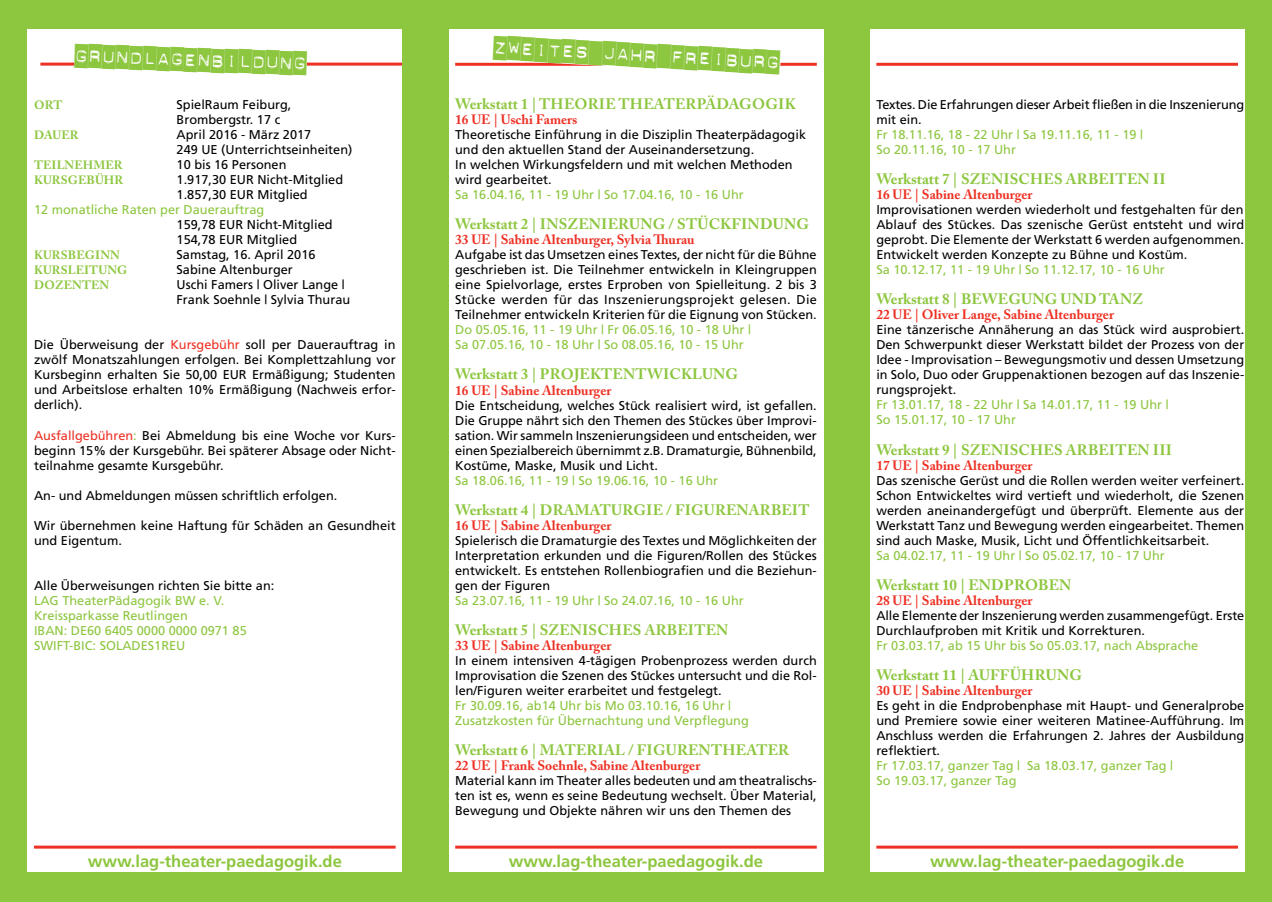
<style>
.page{position:relative;width:1272px;height:902px;background:#fff}
.page>*{position:absolute;margin:0;border:0;box-sizing:border-box;transform-origin:0 0}
.t1{font:24px "Dynamoe";color:#8dc63f}
.t2{font:700 16.5px "Frutiger";color:#8dc63f}
.t3{font:700 15px "Adobe Caslon Pro";letter-spacing:.015em;color:#8dc63f}
.t4{font:700 13.5px "Adobe Caslon Pro";color:#ee3124}
.t5{font:12.75px/15px "Frutiger";color:#000;text-align:justify}
.t6{font:12.75px/15px "Frutiger";color:#8dc63f}
.t7{font:700 12px "Adobe Caslon Pro";letter-spacing:.015em;color:#8dc63f}
.s1{color:#ee3124}
.s2{color:#8dc63f}
</style>
<div class="page">
<div style="left:0;top:0;width:1271px;height:901px;background:#8dc63f"></div>
<div style="left:28px;top:30px;width:374px;height:842px;background:#fff"></div>
<div style="left:449px;top:30px;width:374px;height:842px;background:#fff"></div>
<div style="left:870px;top:30px;width:374px;height:842px;background:#fff"></div>
<hr style="left:34px;top:845px;width:361px;height:3px;background:#ee3124">
<hr style="left:455px;top:845px;width:361px;height:3px;background:#ee3124">
<hr style="left:876px;top:845px;width:361px;height:3px;background:#ee3124">
<hr style="left:455px;top:63px;width:361px;height:3px;background:#ee3124">
<hr style="left:876px;top:63px;width:361px;height:3px;background:#ee3124">
<hr style="left:40px;top:63px;width:362px;height:3px;background:#ee3124">
<svg style="left:493px;top:62px;width:288px;height:4px"></svg>
<svg style="left:74px;top:62px;width:233px;height:4px"></svg>
<h1 class="t1" style="left:75px;top:44px;width:233px;rotate:2deg">grundlagenbildung</h1>
<h1 class="t1" style="left:494px;top:36px;width:288px;rotate:3deg">zweites jahr Freiburg</h1>
<p class="t7" style="left:34px;top:98px;width:30px">Ort</p>
<p class="t5" style="left:177px;top:97px;width:116px">SpielRaum Feiburg,<br>Brombergstr. 17 c</p>
<p class="t7" style="left:34px;top:128px;width:46px">Dauer</p>
<p class="t5" style="left:177px;top:127px;width:177px">April 2016 - März 2017<br>249 UE (Unterrichtseinheiten)</p>
<p class="t7" style="left:34px;top:158px;width:90px">Teilnehmer</p>
<p class="t5" style="left:177px;top:157px;width:111px">10 bis 16 Personen</p>
<p class="t7" style="left:34px;top:173px;width:91px">Kursgebühr</p>
<p class="t5" style="left:177px;top:172px;width:168px">1.917,30 EUR N icht-Mitglied<br>1.857,30 EUR Mitglied</p>
<p class="t6" style="left:34px;top:202px;width:232px">12 monatliche Raten per Dauerauftrag</p>
<p class="t5" style="left:177px;top:217px;width:157px">159,78 EUR N icht-Mitglied<br>154,78 EUR Mitglied</p>
<p class="t7" style="left:34px;top:248px;width:87px">Kursbeginn</p>
<p class="t5" style="left:177px;top:247px;width:140px">Samstag, 16. April 2016</p>
<p class="t7" style="left:34px;top:263px;width:95px">Kursleitung</p>
<p class="t5" style="left:177px;top:262px;width:118px">Sabine Altenburger</p>
<p class="t7" style="left:34px;top:278px;width:77px">Dozenten</p>
<p class="t5" style="left:177px;top:277px;width:175px">Uschi Famers | Oliver Lange |<br>Frank Soehnle | Sylvia Thurau</p>
<p class="t5" style="left:34px;top:337px;width:363px">Die Überweisung der <span class="s1">Kursgebühr</span> soll per Dauerauftrag in zwölf Monatszahlungen erfolgen. Bei Komplettzahlung vor Kursbeginn erhalten Sie 50,00 EUR Ermäßigung; Studenten und Arbeitslose erhalten 10% Ermäßigung (Nachweis erfor&shy;derlich).</p>
<p class="t5" style="left:34px;top:427px;width:363px"><span class="s1">Ausfallgebühren</span><span class="s2">:</span> Bei Abmeldung bis eine Woche vor Kurs&shy;beginn 15% der Kursgebühr. Bei späterer Absage oder N icht&shy;teilnahme gesamte Kursgebühr.</p>
<p class="t5" style="left:34px;top:487px;width:305px">An- und Abmeldungen müssen schriftlich erfolgen.</p>
<p class="t5" style="left:34px;top:517px;width:363px">Wir übernehmen keine Haftung für Schäden an Gesundheit und Eigentum.</p>
<p class="t5" style="left:34px;top:577px;width:242px">Alle Überweisungen richten Sie bitte an:</p>
<p class="t6" style="left:34px;top:592px;width:214px">LAG TheaterPädagogik BW e. V.<br>Kreissparkasse Reutlingen<br>IBAN : DE60 6405 0000 0000 0971 85<br>SWIFT-BIC: SOLADES1REU</p>
<p class="t3" style="left:455px;top:95px;width:339px">Werkstatt 1 | Theorie Theaterpädagogik</p>
<p class="t4" style="left:455px;top:112px;width:124px">16 UE | Uschi Famers</p>
<p class="t5" style="left:455px;top:127px;width:352px;text-align:left">Theoretische Einführung in die Disziplin Theaterpädagogik und den aktuellen Stand der Auseinandersetzung.<br>In welchen Wirkungsfeldern und mit welchen Methoden wird gearbeitet.</p>
<p class="t6" style="left:455px;top:187px;width:290px">Sa 16.04.16, 11 - 19 Uhr | So 17.04.16, 10 - 16 Uhr</p>
<p class="t3" style="left:455px;top:215px;width:355px">Werkstatt 2 | inszenierung / stückfindung</p>
<p class="t4" style="left:455px;top:232px;width:241px">33 UE | Sabine Altenburger, Sylvia Thurau</p>
<p class="t5" style="left:455px;top:247px;width:363px">Aufgabe ist das Umsetzen eines Textes, der nicht für die Bühne geschrieben ist. Die Teilnehmer entwickeln in Kleingruppen eine Spielvorlage, erstes Erproben von Spielleitung. 2 bis 3<br>Stücke werden für das Inszenierungsprojekt gelesen. Die Teilnehmer entwickeln Kriterien für die Eignung von Stücken.</p>
<p class="t6" style="left:455px;top:322px;width:297px">Do 05.05.16, 11 - 19 Uhr | Fr 06.05.16, 10 - 18 Uhr |<br>Sa 07.05.16, 10 - 18 Uhr | So 08.05.16, 10 - 15 Uhr</p>
<p class="t3" style="left:455px;top:365px;width:284px">Werkstatt 3 | Projektentwicklung</p>
<p class="t4" style="left:455px;top:382px;width:158px">16 UE | Sabine Altenburger</p>
<p class="t5" style="left:455px;top:397px;width:363px">Die Entscheidung, welches Stück realisiert wird, ist gefallen.<br>Die Gruppe nährt sich den Themen des Stückes über Improvi&shy;sation. Wir sammeln Inszenierungsideen und entscheiden, wer einen Spezialbereich übernimmt z.B. Dramaturgie, Bühnenbild, Kostüme, Maske, Musik und Licht.</p>
<p class="t6" style="left:455px;top:472px;width:264px">Sa 18.06.16, 11 - 19 | So 19.06.16, 10 - 16 Uhr</p>
<p class="t3" style="left:455px;top:500px;width:356px">Werkstatt 4 | dramaturgie / Figurenarbeit</p>
<p class="t4" style="left:455px;top:517px;width:158px">16 UE | Sabine Altenburger</p>
<p class="t5" style="left:455px;top:532px;width:363px">Spielerisch die Dramaturgie des Textes und Möglichkeiten der Interpretation erkunden und die Figuren/Rollen des Stückes entwickelt. Es entstehen Rollenbiografien und die Beziehun&shy;gen der Figuren</p>
<p class="t6" style="left:455px;top:592px;width:290px">Sa 23.07.16, 11 - 19 Uhr | So 24.07.16, 10 - 16 Uhr</p>
<p class="t3" style="left:455px;top:620px;width:275px">Werkstatt 5 | szenisches Arbeiten</p>
<p class="t4" style="left:455px;top:637px;width:158px">33 UE | Sabine Altenburger</p>
<p class="t5" style="left:455px;top:652px;width:363px">In einem intensiven 4-tägigen Probenprozess werden durch Improvisation die Szenen des Stückes untersucht und die Rol&shy;len/Figuren weiter erarbeitet und festgelegt.</p>
<p class="t6" style="left:455px;top:697px;width:295px">Fr 30.09.16, ab14 Uhr bis Mo 03.10.16, 16 Uhr |<br>Zusatzkosten für Übernachtung und Verpflegung</p>
<p class="t3" style="left:455px;top:740px;width:335px">Werkstatt 6 | Material / Figurentheater</p>
<p class="t4" style="left:455px;top:757px;width:247px">22 UE | Frank Soehnle, Sabine Altenburger</p>
<p class="t5" style="left:455px;top:772px;width:363px">Material kann im Theater alles bedeuten und am theatralischs&shy;ten ist es, wenn es seine Bedeutung wechselt. Über Material, Bewegung und Objekte nähren wir uns den Themen des</p>
<p class="t5" style="left:876px;top:97px;width:369px">Textes. Die Erfahrungen dieser Arbeit fließen in die Inszenierung mit ein.</p>
<p class="t6" style="left:876px;top:127px;width:268px">Fr 18.11.16, 18 - 22 Uhr | Sa 19.11.16, 11 - 19 |<br>So 20.11.16, 10 - 17 Uhr</p>
<p class="t3" style="left:876px;top:170px;width:284px">Werkstatt 7 | szenisches Arbeiten II</p>
<p class="t4" style="left:876px;top:187px;width:158px">16 UE | Sabine Altenburger</p>
<p class="t5" style="left:876px;top:202px;width:369px">Improvisationen werden wiederholt und festgehalten für den Ablauf des Stückes. Das szenische Gerüst entsteht und wird geprobt. Die Elemente der Werkstatt 6 werden aufgenommen.<br>Entwickelt werden Konzepte zu Bühne und Kostüm.</p>
<p class="t6" style="left:876px;top:262px;width:290px">Sa 10.12.17, 11 - 19 Uhr | So 11.12.17, 10 - 16 Uhr</p>
<p class="t3" style="left:876px;top:290px;width:264px">Werkstatt 8 | Bewegung und Tanz</p>
<p class="t4" style="left:876px;top:307px;width:239px">22 UE | Oliver Lange, Sabine Altenburger</p>
<p class="t5" style="left:876px;top:322px;width:369px">Eine tänzerische Annäherung an das Stück wird ausprobiert.<br>Den Schwerpunkt dieser Werkstatt bildet der Prozess von der Idee - Improvisation – Bewegungsmotiv und dessen Umsetzung in Solo, Duo oder Gruppenaktionen bezogen auf das Inszenie&shy;rungsprojekt.</p>
<p class="t6" style="left:876px;top:397px;width:293px">Fr 13.01.17, 18 - 22 Uhr | Sa 14.01.17, 11 - 19 Uhr |<br>So 15.01.17, 10 - 17 Uhr</p>
<p class="t3" style="left:876px;top:440px;width:284px">Werkstatt 9 | szenisches Arbeiten III</p>
<p class="t4" style="left:876px;top:457px;width:158px">17 UE | Sabine Altenburger</p>
<p class="t5" style="left:876px;top:472px;width:369px">Das szenische Gerüst und die Rollen werden weiter verfeinert.<br>Schon Entwickeltes wird vertieft und wiederholt, die Szenen werden aneinandergefügt und überprüft. Elemente aus der Werkstatt Tanz und Bewegung werden eingearbeitet. Themen sind auch Maske, Musik, Licht und Öffentlichkeitsarbeit.</p>
<p class="t6" style="left:876px;top:547px;width:290px">Sa 04.02.17, 11 - 19 Uhr | So 05.02.17, 10 - 17 Uhr</p>
<p class="t3" style="left:876px;top:575px;width:196px">Werkstatt 10 | endproben</p>
<p class="t4" style="left:876px;top:592px;width:158px">28 UE | Sabine Altenburger</p>
<p class="t5" style="left:876px;top:607px;width:369px">Alle Elemente der Inszenierung werden zusammengefügt. Erste<br>Durchlaufproben mit Kritik und Korrekturen.</p>
<p class="t6" style="left:876px;top:637px;width:323px">Fr 03.03.17, ab 15 Uhr bis So 05.03.17, nach Absprache</p>
<p class="t3" style="left:876px;top:665px;width:207px">Werkstatt 11 | Aufführung</p>
<p class="t4" style="left:876px;top:682px;width:158px">30 UE | Sabine Altenburger</p>
<p class="t5" style="left:876px;top:697px;width:369px">Es geht in die Endprobenphase mit Haupt- und Generalprobe und Premiere sowie einer weiteren Matinee-Aufführung. Im Anschluss werden die Erfahrungen 2. Jahres der Ausbildung reflektiert.</p>
<p class="t6" style="left:876px;top:757px;width:298px">Fr 17.03.17, ganzer Tag | Sa 18.03.17, ganzer Tag |<br>So 19.03.17, ganzer Tag</p>
<p class="t2" style="left:88px;top:851px;width:256px">www.lag-theater-paedagogik.de</p>
<p class="t2" style="left:509px;top:851px;width:256px">www.lag-theater-paedagogik.de</p>
<p class="t2" style="left:930px;top:851px;width:256px">www.lag-theater-paedagogik.de</p>
</div>
